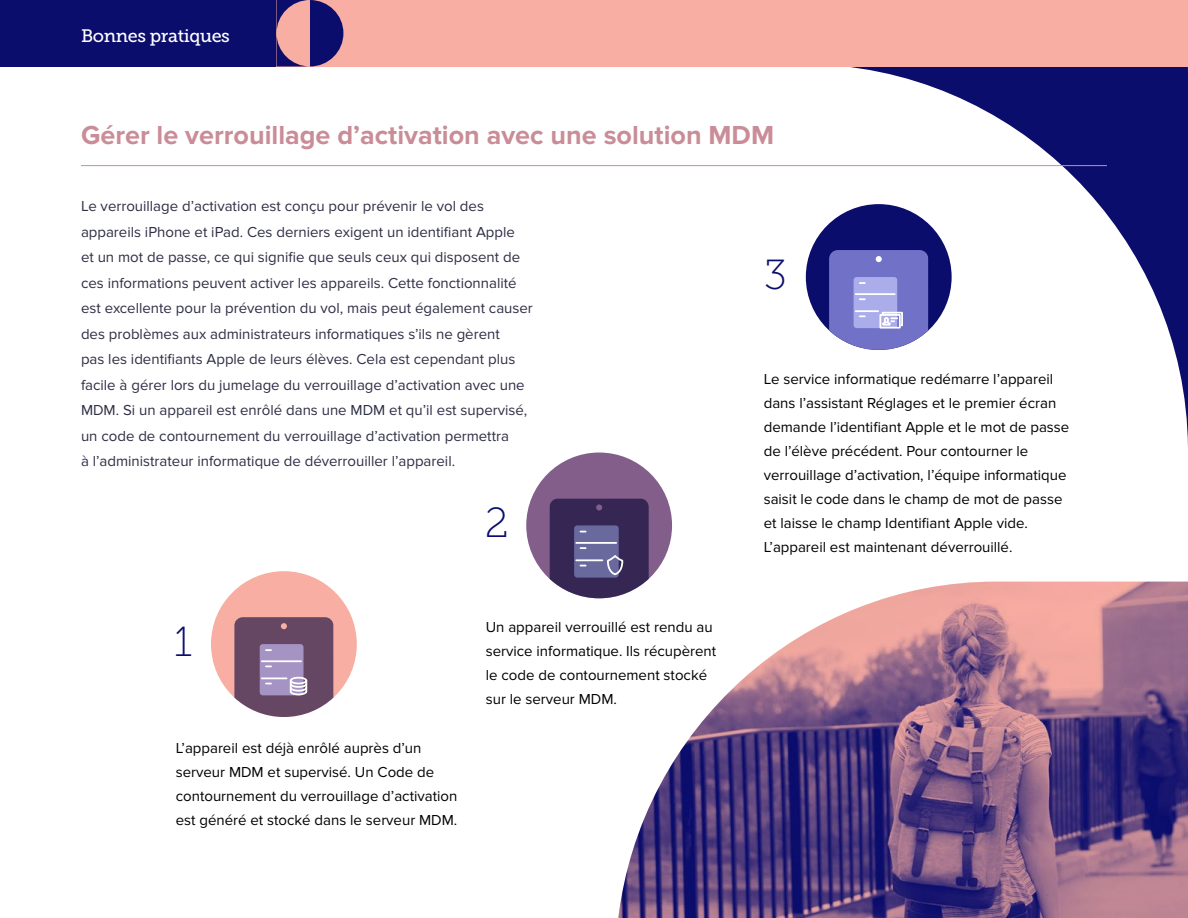
<style>
.page{position:relative;width:1188px;height:918px;background:#fff}
.page>*{position:absolute;margin:0;border:0;box-sizing:border-box;transform-origin:0 0}
.t1{font:42px "Museo Slab 100";color:#0b0d6d}
.t2{font:700 27px "Proxima Nova";color:#ca8d97}
.t3{font:18px "Museo Slab 500";letter-spacing:-.02em;color:#fff}
.t4{font:15px/25.5px "Proxima Nova";color:#2e2e45}
.t5{font:15px/24px "Proxima Nova";color:#000}
</style>
<div class="page">
<svg style="left:802px;top:66px;width:386px;height:381px"></svg>
<img style="left:618px;top:582px;width:570px;height:336px">
<div style="left:0;top:0;width:276px;height:66px;background:#0b0d6d"></div>
<div style="left:276px;top:0;width:912px;height:66px;background:#f8aea2"></div>
<svg style="left:276px;top:0;width:67px;height:66px"></svg>
<hr style="left:81px;top:165px;width:1026px;height:1px;background:#ca8d97">
<div style="left:211px;top:571px;width:146px;height:146px;background:#f8aea2;border-radius:50%"></div>
<svg style="left:234px;top:617px;width:100px;height:100px;background:#836885"></svg>
<div style="left:526px;top:453px;width:146px;height:145px;background:#835e8a;border-radius:50%"></div>
<svg style="left:549px;top:498px;width:100px;height:100px;background:#524772"></svg>
<div style="left:806px;top:204px;width:146px;height:146px;background:#0b0d6d;border-radius:50%"></div>
<svg style="left:829px;top:250px;width:99px;height:100px;background:#898ad2"></svg>
<p class="t3" style="left:81px;top:26px;width:150px">Bonnes pratiques</p>
<h2 class="t2" style="left:81px;top:120px;width:695px">Gérer le verrouillage d’activation avec une solution MDM</h2>
<p class="t4" style="left:81px;top:194px;width:453px">Le verrouillage d’activation est conçu pour prévenir le vol des appareils iPhone et iPad. Ces derniers exigent un identifiant Apple<br>et un mot de passe, ce qui signifie que seuls ceux qui disposent de ces informations peuvent activer les appareils. Cette fonctionnalité est excellente pour la prévention du vol, mais peut également causer des problèmes aux administrateurs informatiques s’ils ne gèrent<br>pas les identifiants Apple de leurs élèves. Cela est cependant plus facile à gérer lors du jumelage du verrouillage d’activation avec une MDM. Si un appareil est enrôlé dans une MDM et qu’il est supervisé, un code de contournement du verrouillage d’activation permettra<br>à l’administrateur informatique de déverrouiller l’appareil.</p>
<h1 class="t1" style="left:485px;top:500px;width:25px">2</h1>
<h1 class="t1" style="left:174px;top:619px;width:19px">1</h1>
<p class="t5" style="left:176px;top:736px;width:283px">L’appareil est déjà enrôlé auprès d’un serveur MDM et supervisé. Un Code de contournement du verrouillage d’activation est généré et stocké dans le serveur MDM.</p>
<p class="t5" style="left:486px;top:615px;width:232px">Un appareil verrouillé est rendu au service informatique. Ils récupèrent le code de contournement stocké sur le serveur MDM.</p>
<h1 class="t1" style="left:764px;top:252px;width:25px">3</h1>
<p class="t5" style="left:764px;top:367px;width:307px">Le service informatique redémarre l’appareil dans l’assistant Réglages et le premier écran demande l’identifiant Apple et le mot de passe de l’élève précédent. Pour contourner le verrouillage d’activation, l’équipe informatique saisit le code dans le champ de mot de passe et laisse le champ Identifiant Apple vide.<br>L’appareil est maintenant déverrouillé.</p>
</div>
